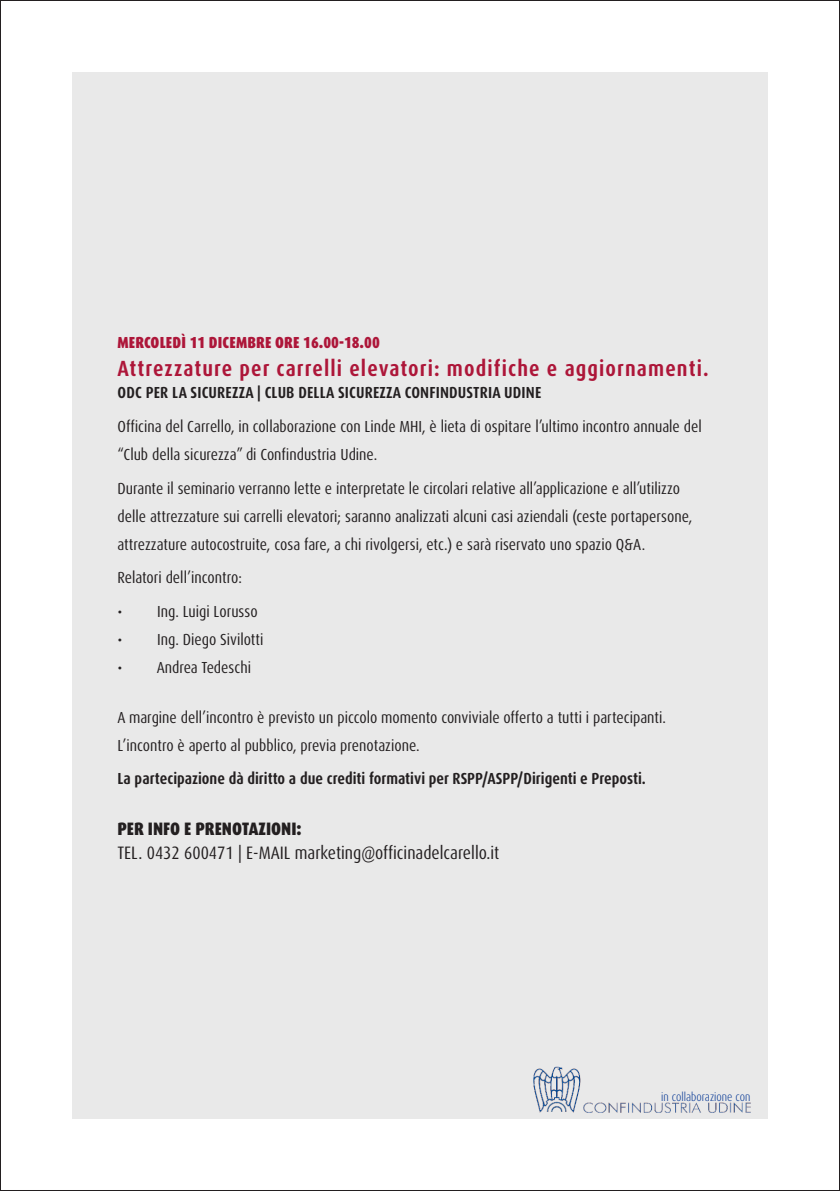
<style>
.page{position:relative;width:840px;height:1191px;background:#fff}
.page>*{position:absolute;margin:0;border:0;box-sizing:border-box;transform-origin:0 0}
.t1{font:700 condensed 22px "Dax Pro";letter-spacing:.05em;color:#ad1639}
.t2{font:condensed 18px "Dax Pro";color:#231f20}
.t3{font:900 condensed 18px "Dax Pro";color:#231f20}
.t4{font:condensed 16px/28px "Dax Pro";color:#231f20}
.t5{font:700 condensed 16px "Dax Pro";color:#231f20}
.t6{font:900 condensed 16px "Dax Pro";letter-spacing:.01em;color:#ad1639}
.t7{font:300 condensed 12px "Dax Pro";color:#003392}
</style>
<div class="page">
<div style="left:72px;top:72px;width:695px;height:1047px;background:#e9e9e9"></div>
<img style="left:533px;top:1066px;width:218px;height:47px">
<p class="t6" style="left:117px;top:332px;width:263px">MERCOLEDÌ 11 DICEMBRE ORE 16.00-18.00</p>
<p class="t1" style="left:117px;top:354px;width:592px">Attrezzature per carrelli elevatori: modifiche e aggiornamenti.</p>
<p class="t5" style="left:117px;top:382px;width:425px">ODC PER LA SICUREZZA | CLUB DELLA SICUREZZA CONFINDUSTRIA UDINE</p>
<p class="t4" style="left:117px;top:412px;width:585px">Officina del Carrello, in collaborazione con Linde MHI, è lieta di ospitare l’ultimo incontro annuale del “Club della sicurezza” di Confindustria Udine.</p>
<p class="t4" style="left:117px;top:474px;width:576px">Durante il seminario verranno lette e interpretate le circolari relative all’applicazione e all’utilizzo delle attrezzature sui carrelli elevatori; saranno analizzati alcuni casi aziendali (ceste portapersone, attrezzature autocostruite, cosa fare, a chi rivolgersi, etc.) e sarà riservato uno spazio Q&amp;A.</p>
<p class="t4" style="left:117px;top:564px;width:126px">Relatori dell’incontro:</p>
<p class="t4" style="left:117px;top:597px;width:141px">• Ing. Luigi Lorusso</p>
<p class="t4" style="left:117px;top:625px;width:147px">• Ing. Diego Sivilotti</p>
<p class="t4" style="left:117px;top:653px;width:135px">• Andrea Tedeschi</p>
<p class="t4" style="left:117px;top:703px;width:549px">A margine dell’incontro è previsto un piccolo momento conviviale offerto a tutti i partecipanti.<br>L’incontro è aperto al pubblico, previa prenotazione.</p>
<p class="t5" style="left:117px;top:768px;width:529px">La partecipazione dà diritto a due crediti formativi per RSPP/ASPP/Dirigenti e Preposti.</p>
<p class="t3" style="left:117px;top:817px;width:186px">PER INFO E PRENOTAZIONI:</p>
<p class="t2" style="left:117px;top:841px;width:383px">TEL. 0432 600471 | E-MAIL marketing@officinadelcarello.it</p>
<p class="t7" style="left:660px;top:1089px;width:91px">in collaborazione con</p>
</div>
